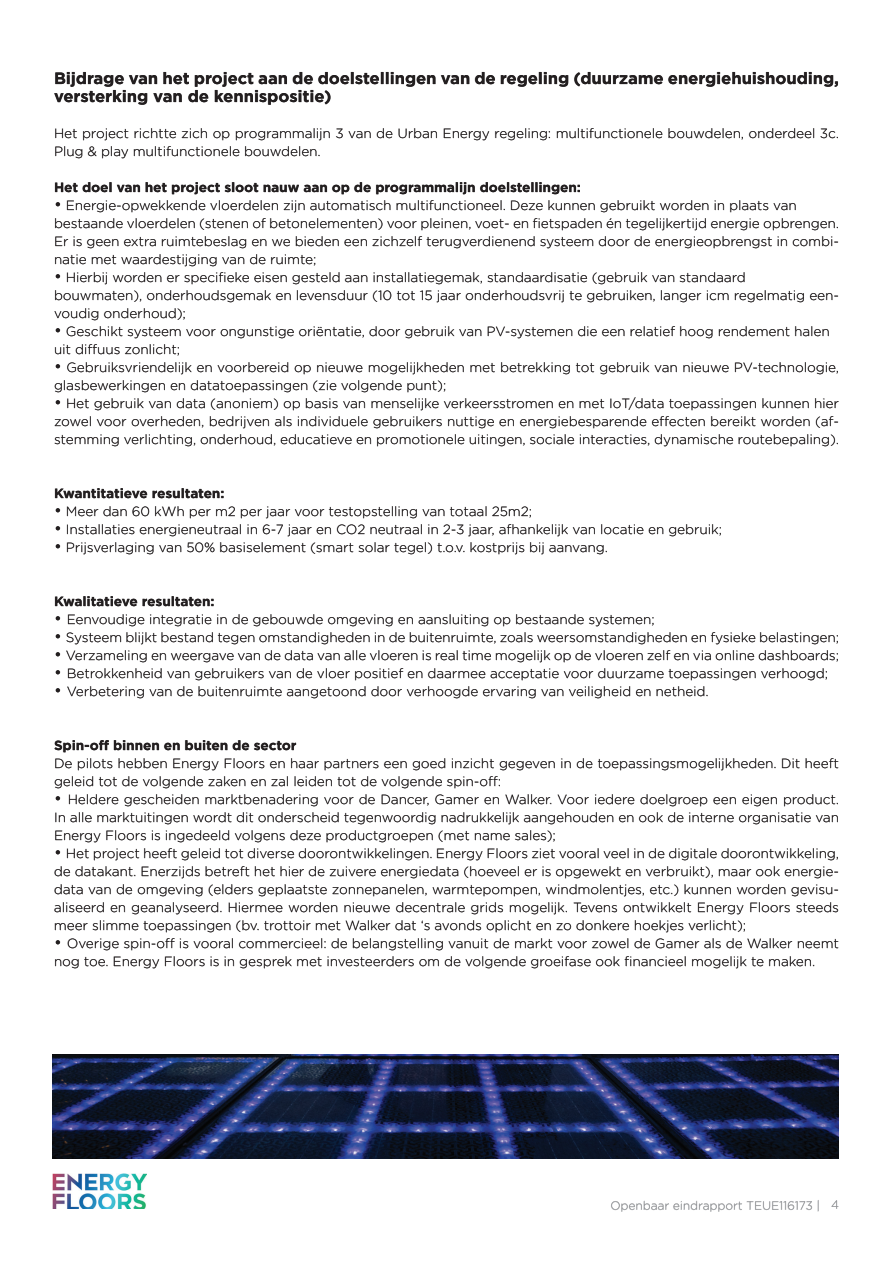
<style>
.page{position:relative;width:893px;height:1263px;background:#fff}
.page>*{position:absolute;margin:0;border:0;box-sizing:border-box;transform-origin:0 0}
.t1{font:700 16.5px/18px "Gotham";color:#231f20}
.t2{font:300 13.5px/18px "Gotham";color:#231f20}
.t3{font:700 13.5px "Gotham";color:#231f20}
.t4{font:300 12px "Gotham";color:#919396}
.s1{font-size:16.5px}
</style>
<div class="page">
<img style="left:52px;top:1054px;width:787px;height:105px">
<img style="left:52px;top:1173px;width:94px;height:36px">
<svg style="left:55px;top:956px;width:759px;height:12px"></svg>
<svg style="left:56px;top:938px;width:782px;height:12px"></svg>
<svg style="left:55px;top:920px;width:690px;height:12px"></svg>
<svg style="left:55px;top:902px;width:783px;height:12px"></svg>
<svg style="left:55px;top:884px;width:783px;height:12px"></svg>
<svg style="left:55px;top:866px;width:783px;height:12px"></svg>
<svg style="left:56px;top:848px;width:782px;height:12px"></svg>
<svg style="left:55px;top:830px;width:500px;height:12px"></svg>
<svg style="left:55px;top:812px;width:783px;height:12px"></svg>
<svg style="left:56px;top:794px;width:782px;height:12px"></svg>
<svg style="left:55px;top:776px;width:445px;height:12px"></svg>
<svg style="left:55px;top:758px;width:783px;height:12px"></svg>
<svg style="left:54px;top:740px;width:242px;height:12px"></svg>
<svg style="left:56px;top:686px;width:652px;height:12px"></svg>
<svg style="left:56px;top:668px;width:771px;height:12px"></svg>
<svg style="left:56px;top:650px;width:782px;height:12px"></svg>
<svg style="left:56px;top:632px;width:782px;height:12px"></svg>
<svg style="left:56px;top:614px;width:597px;height:12px"></svg>
<svg style="left:55px;top:596px;width:159px;height:10px"></svg>
<svg style="left:56px;top:542px;width:551px;height:12px"></svg>
<svg style="left:56px;top:524px;width:665px;height:12px"></svg>
<svg style="left:56px;top:506px;width:475px;height:12px"></svg>
<svg style="left:55px;top:488px;width:168px;height:10px"></svg>
<svg style="left:55px;top:434px;width:783px;height:12px"></svg>
<svg style="left:55px;top:416px;width:783px;height:12px"></svg>
<svg style="left:55px;top:380px;width:783px;height:30px"></svg>
<svg style="left:56px;top:362px;width:782px;height:12px"></svg>
<svg style="left:55px;top:344px;width:124px;height:12px"></svg>
<svg style="left:56px;top:326px;width:773px;height:12px"></svg>
<svg style="left:55px;top:308px;width:130px;height:12px"></svg>
<svg style="left:55px;top:290px;width:783px;height:12px"></svg>
<svg style="left:56px;top:272px;width:688px;height:12px"></svg>
<svg style="left:55px;top:254px;width:260px;height:12px"></svg>
<svg style="left:55px;top:236px;width:783px;height:12px"></svg>
<svg style="left:55px;top:218px;width:783px;height:12px"></svg>
<svg style="left:56px;top:200px;width:739px;height:12px"></svg>
<svg style="left:55px;top:182px;width:525px;height:12px"></svg>
<svg style="left:55px;top:146px;width:265px;height:12px"></svg>
<svg style="left:55px;top:128px;width:783px;height:12px"></svg>
<svg style="left:54px;top:72px;width:784px;height:33px"></svg>
<svg style="left:611px;top:1200px;width:201px;height:11px"></svg>
<svg style="left:832px;top:1200px;width:6px;height:9px"></svg>
<p class="t1" style="left:54px;top:69px;width:786px">Bijdrage van het project aan de doelstellingen van de regeling (duurzame energiehuishouding, versterking van de kennispositie)</p>
<p class="t2" style="left:54px;top:124px;width:786px">Het project richtte zich op programmalijn 3 van de Urban Energy regeling: multifunctionele bouwdelen, onderdeel 3c.<br>Plug &amp; play multifunctionele bouwdelen.</p>
<p class="t3" style="left:54px;top:180px;width:528px">Het doel van het project sloot nauw aan op de programmalijn doelstellingen:</p>
<p class="t2" style="left:54px;top:196px;width:786px"><span class="s1">•</span> Energie-opwekkende vloerdelen zijn automatisch multifunctioneel. Deze kunnen gebruikt worden in plaats van bestaande vloerdelen (stenen of betonelementen) voor pleinen, voet- en fietspaden én tegelijkertijd energie opbrengen.<br>Er is geen extra ruimtebeslag en we bieden een zichzelf terugverdienend systeem door de energieopbrengst in combi&shy;natie met waardestijging van de ruimte;</p>
<p class="t2" style="left:54px;top:268px;width:786px"><span class="s1">•</span> Hierbij worden er specifieke eisen gesteld aan installatiegemak, standaardisatie (gebruik van standaard<br>bouwmaten), onderhoudsgemak en levensduur (10 tot 15 jaar onderhoudsvrij te gebruiken, langer icm regelmatig een&shy;voudig onderhoud);</p>
<p class="t2" style="left:54px;top:322px;width:777px"><span class="s1">•</span> Geschikt systeem voor ongunstige oriëntatie, door gebruik van PV-systemen die een relatief hoog rendement halen uit diffuus zonlicht;</p>
<p class="t2" style="left:54px;top:358px;width:786px"><span class="s1">•</span> Gebruiksvriendelijk en voorbereid op nieuwe mogelijkheden met betrekking tot gebruik van nieuwe PV-technologie, glasbewerkingen en datatoepassingen (zie volgende punt);</p>
<p class="t2" style="left:54px;top:394px;width:786px;text-align:justify"><span class="s1">•</span> Het gebruik van data (anoniem) op basis van menselijke verkeersstromen en met IoT/data toepassingen kunnen hier zowel voor overheden, bedrijven als individuele gebruikers nuttige en energiebesparende effecten bereikt worden (af&shy;stemming verlichting, onderhoud, educatieve en promotionele uitingen, sociale interacties, dynamische routebepaling).</p>
<p class="t3" style="left:54px;top:486px;width:172px">Kwantitatieve resultaten:</p>
<p class="t2" style="left:54px;top:502px;width:479px"><span class="s1">•</span> Meer dan 60 kWh per m2 per jaar voor testopstelling van totaal 25m2;</p>
<p class="t2" style="left:54px;top:520px;width:669px"><span class="s1">•</span> Installaties energieneutraal in 6-7 jaar en CO2 neutraal in 2-3 jaar, afhankelijk van locatie en gebruik;</p>
<p class="t2" style="left:54px;top:538px;width:555px"><span class="s1">•</span> Prijsverlaging van 50% basiselement (smart solar tegel) t.o.v. kostprijs bij aanvang.</p>
<p class="t3" style="left:54px;top:594px;width:162px">Kwalitatieve resultaten:</p>
<p class="t2" style="left:54px;top:610px;width:602px"><span class="s1">•</span> Eenvoudige integratie in de gebouwde omgeving en aansluiting op bestaande systemen;</p>
<p class="t2" style="left:54px;top:628px;width:786px"><span class="s1">•</span> Systeem blijkt bestand tegen omstandigheden in de buitenruimte, zoals weersomstandigheden en fysieke belastingen;</p>
<p class="t2" style="left:54px;top:646px;width:786px"><span class="s1">•</span> Verzameling en weergave van de data van alle vloeren is real time mogelijk op de vloeren zelf en via online dashboards;</p>
<p class="t2" style="left:54px;top:664px;width:775px"><span class="s1">•</span> Betrokkenheid van gebruikers van de vloer positief en daarmee acceptatie voor duurzame toepassingen verhoogd;</p>
<p class="t2" style="left:54px;top:682px;width:656px"><span class="s1">•</span> Verbetering van de buitenruimte aangetoond door verhoogde ervaring van veiligheid en netheid.</p>
<p class="t3" style="left:54px;top:738px;width:244px">Spin-off binnen en buiten de sector</p>
<p class="t2" style="left:54px;top:754px;width:786px">De pilots hebben Energy Floors en haar partners een goed inzicht gegeven in de toepassingsmogelijkheden. Dit heeft geleid tot de volgende zaken en zal leiden tot de volgende spin-off:</p>
<p class="t2" style="left:54px;top:790px;width:786px;text-align:justify"><span class="s1">•</span> Heldere gescheiden marktbenadering voor de Dancer, Gamer en Walker. Voor iedere doelgroep een eigen product.<br>In alle marktuitingen wordt dit onderscheid tegenwoordig nadrukkelijk aangehouden en ook de interne organisatie van Energy Floors is ingedeeld volgens deze productgroepen (met name sales);</p>
<p class="t2" style="left:54px;top:844px;width:786px;text-align:justify"><span class="s1">•</span> Het project heeft geleid tot diverse doorontwikkelingen. Energy Floors ziet vooral veel in de digitale doorontwikkeling, de datakant. Enerzijds betreft het hier de zuivere energiedata (hoeveel er is opgewekt en verbruikt), maar ook energie&shy;data van de omgeving (elders geplaatste zonnepanelen, warmtepompen, windmolentjes, etc.) kunnen worden gevisu&shy;aliseerd en geanalyseerd. Hiermee worden nieuwe decentrale grids mogelijk. Tevens ontwikkelt Energy Floors steeds meer slimme toepassingen (bv. trottoir met Walker dat ‘s avonds oplicht en zo donkere hoekjes verlicht);</p>
<p class="t2" style="left:54px;top:934px;width:786px"><span class="s1">•</span> Overige spin-off is vooral commercieel: de belangstelling vanuit de markt voor zowel de Gamer als de Walker neemt nog toe. Energy Floors is in gesprek met investeerders om de volgende groeifase ook financieel mogelijk te maken.</p>
<p class="t4" style="left:610px;top:1199px;width:230px">Openbaar eindrapport TEUE116173 | 4</p>
</div>
